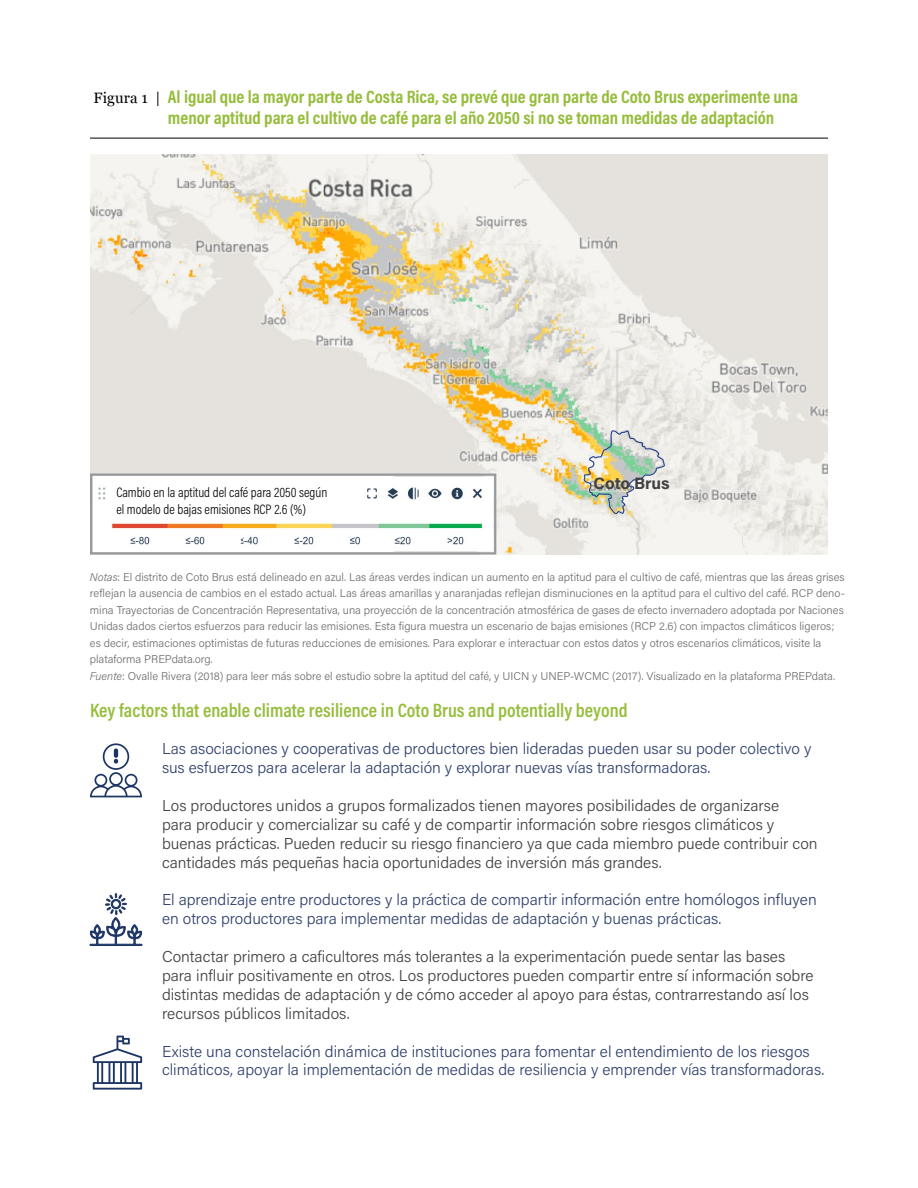
<style>
.page{position:relative;width:918px;height:1188px;background:#fff}
.page>*{position:absolute;margin:0;border:0;box-sizing:border-box;transform-origin:0 0}
.t1{font:600 19.5px "Acumin Pro Cond";color:#97bd3d}
.t2{font:700 18px/21px "Acumin Pro Cond";color:#97bd3d}
.t3{font:700 16.5px "Acumin Pro";letter-spacing:-.005em;color:#414042}
.t4{font:300 15.75px/18.9px "Acumin Pro";color:#414042}
.t5{font:300 15.75px/18.9px "Acumin Pro";color:#31426d}
.t6{font:300 13.8px/16.5px "Acumin Pro Cond";color:#000}
.t7{font:300 11.25px/16.5px "Acumin Pro";color:#6d6e71}
.s1{font-family:"Georgia";font-weight:400;font-size:15px;color:#000}
.s2{font-style:italic}
</style>
<div class="page">
<hr style="left:90px;top:138px;width:738px;height:1px;background:#000">
<svg style="left:90px;top:743px;width:52px;height:54px"></svg>
<svg style="left:90px;top:893px;width:52px;height:53px"></svg>
<svg style="left:93px;top:1036px;width:49px;height:54px"></svg>
<img style="left:90px;top:154px;width:738px;height:401px">
<img style="left:583px;top:423px;width:83px;height:94px">
<img style="left:93px;top:477px;width:400px;height:74px">
<div style="left:110px;top:484px;width:241px;height:34px;background:#fff"></div>
<div style="left:90px;top:474px;width:406px;height:81px;border:2px solid #97999c"></div>
<h2 class="t2" style="left:168px;top:86px;width:632px;text-indent:-74px"><span class="s1">Figura 1 |</span> Al igual que la mayor parte de Costa Rica, se prevé que gran parte de Coto Brus experimente una menor aptitud para el cultivo de café para el año 2050 si no se toman medidas de adaptación</h2>
<p class="t6" style="left:116px;top:484px;width:213px">Cambio en la aptitud del café para 2050 según el modelo de bajas emisiones RCP 2.6 (%)</p>
<h3 class="t3" style="left:594px;top:472px;width:78px">Coto Brus</h3>
<p class="t7" style="left:90px;top:568px;width:757px"><span class="s2">Notas</span>: El distrito de Coto Brus está delineado en azul. Las áreas verdes indican un aumento en la aptitud para el cultivo de café, mientras que las áreas grises reflejan la ausencia de cambios en el estado actual. Las áreas amarillas y anaranjadas reflejan disminuciones en la aptitud para el cultivo del café. RCP deno&shy;mina Trayectorias de Concentración Representativa, una proyección de la concentración atmosférica de gases de efecto invernadero adoptada por Naciones Unidas dados ciertos esfuerzos para reducir las emisiones. Esta figura muestra un escenario de bajas emisiones (RCP 2.6) con impactos climáticos ligeros; es decir, estimaciones optimistas de futuras reducciones de emisiones. Para explorar e interactuar con estos datos y otros escenarios climáticos, visite la plataforma PREPdata.org.<br><span class="s2">Fuente</span>: Ovalle Rivera (2018) para leer más sobre el estudio sobre la aptitud del café, y UICN y UNEP-WCMC (2017). Visualizado en la plataforma PREPdata.</p>
<h1 class="t1" style="left:90px;top:698px;width:539px">Key factors that enable climate resilience in Coto Brus and potentially beyond</h1>
<h3 class="t5" style="left:162px;top:739px;width:651px">Las asociaciones y cooperativas de productores bien lideradas pueden usar su poder colectivo y sus esfuerzos para acelerar la adaptación y explorar nuevas vías transformadoras.</h3>
<p class="t4" style="left:162px;top:795px;width:657px">Los productores unidos a grupos formalizados tienen mayores posibilidades de organizarse<br>para producir y comercializar su café y de compartir información sobre riesgos climáticos y buenas prácticas. Pueden reducir su riesgo financiero ya que cada miembro puede contribuir con cantidades más pequeñas hacia oportunidades de inversión más grandes.</p>
<h3 class="t5" style="left:162px;top:890px;width:656px">El aprendizaje entre productores y la práctica de compartir información entre homólogos influyen en otros productores para implementar medidas de adaptación y buenas prácticas.</h3>
<p class="t4" style="left:162px;top:946px;width:653px">Contactar primero a caficultores más tolerantes a la experimentación puede sentar las bases para influir positivamente en otros. Los productores pueden compartir entre sí información sobre distintas medidas de adaptación y de cómo acceder al apoyo para éstas, contrarrestando así los recursos públicos limitados.</p>
<h3 class="t5" style="left:162px;top:1041px;width:664px">Existe una constelación dinámica de instituciones para fomentar el entendimiento de los riesgos climáticos, apoyar la implementación de medidas de resiliencia y emprender vías transformadoras.</h3>
</div>
